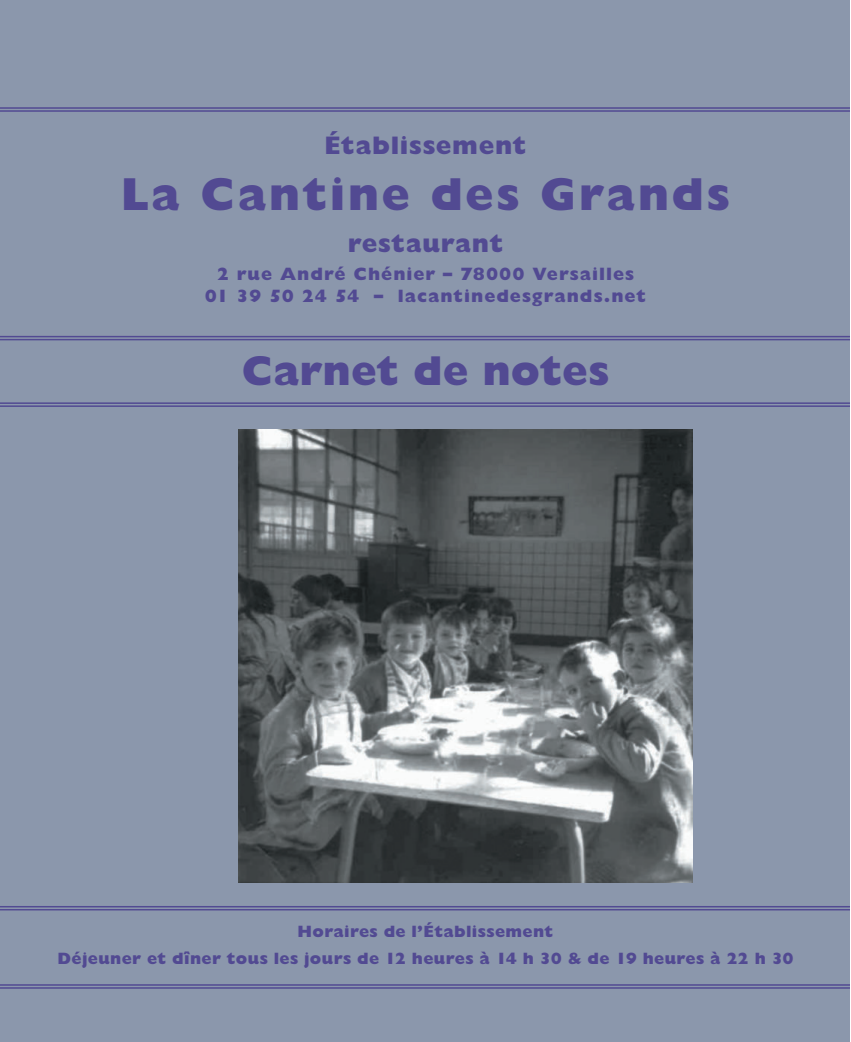
<style>
.page{position:relative;width:851px;height:1042px;background:#fff}
.page>*{position:absolute;margin:0;border:0;box-sizing:border-box;transform-origin:0 0}
.t1{font:800 46.5px "Gill Sans";letter-spacing:.05em;color:#524a92}
.t2{font:800 42px "Gill Sans";color:#524a92}
.t3{font:800 25.5px "Gill Sans";letter-spacing:.025em;color:#524a92}
.t4{font:800 18px/21px "Gill Sans";letter-spacing:.055em;color:#524a92;text-align:center}
.t5{font:800 16.5px/27px "Gill Sans";letter-spacing:.02em;color:#524a92;text-align:center}
</style>
<div class="page">
<div style="left:0;top:1px;width:849px;height:1041px;background:#8b97ac"></div>
<hr style="left:0;top:107px;width:849px;height:2px;background:#524a92">
<hr style="left:0;top:110px;width:849px;height:2px;background:#524a92">
<hr style="left:0;top:402px;width:849px;height:2px;background:#524a92">
<hr style="left:0;top:405px;width:849px;height:2px;background:#524a92">
<hr style="left:0;top:906px;width:849px;height:1px;background:#524a92">
<hr style="left:0;top:909px;width:849px;height:1px;background:#524a92">
<hr style="left:0;top:984px;width:849px;height:1px;background:#524a92">
<hr style="left:0;top:987px;width:849px;height:1px;background:#524a92">
<hr style="left:0;top:336px;width:849px;height:1px;background:#524a92">
<hr style="left:0;top:339px;width:849px;height:1px;background:#524a92">
<img style="left:238px;top:429px;width:454px;height:453px">
<h3 class="t3" style="left:324px;top:135px;width:203px">Établissement</h3>
<h1 class="t1" style="left:121px;top:175px;width:610px">La Cantine des Grands</h1>
<h3 class="t3" style="left:347px;top:233px;width:157px">restaurant</h3>
<p class="t4" style="left:205px;top:265px;width:443px">2 rue André Chénier – 78000 Versailles<br>01 39 50 24 54 – lacantinedesgrands.net</p>
<h2 class="t2" style="left:241px;top:353px;width:369px">Carnet de notes</h2>
<p class="t5" style="left:58px;top:919px;width:737px">Horaires de l’Établissement<br>Déjeuner et dîner tous les jours de 12 heures à 14 h 30 &amp; de 19 heures à 22 h 30</p>
</div>
